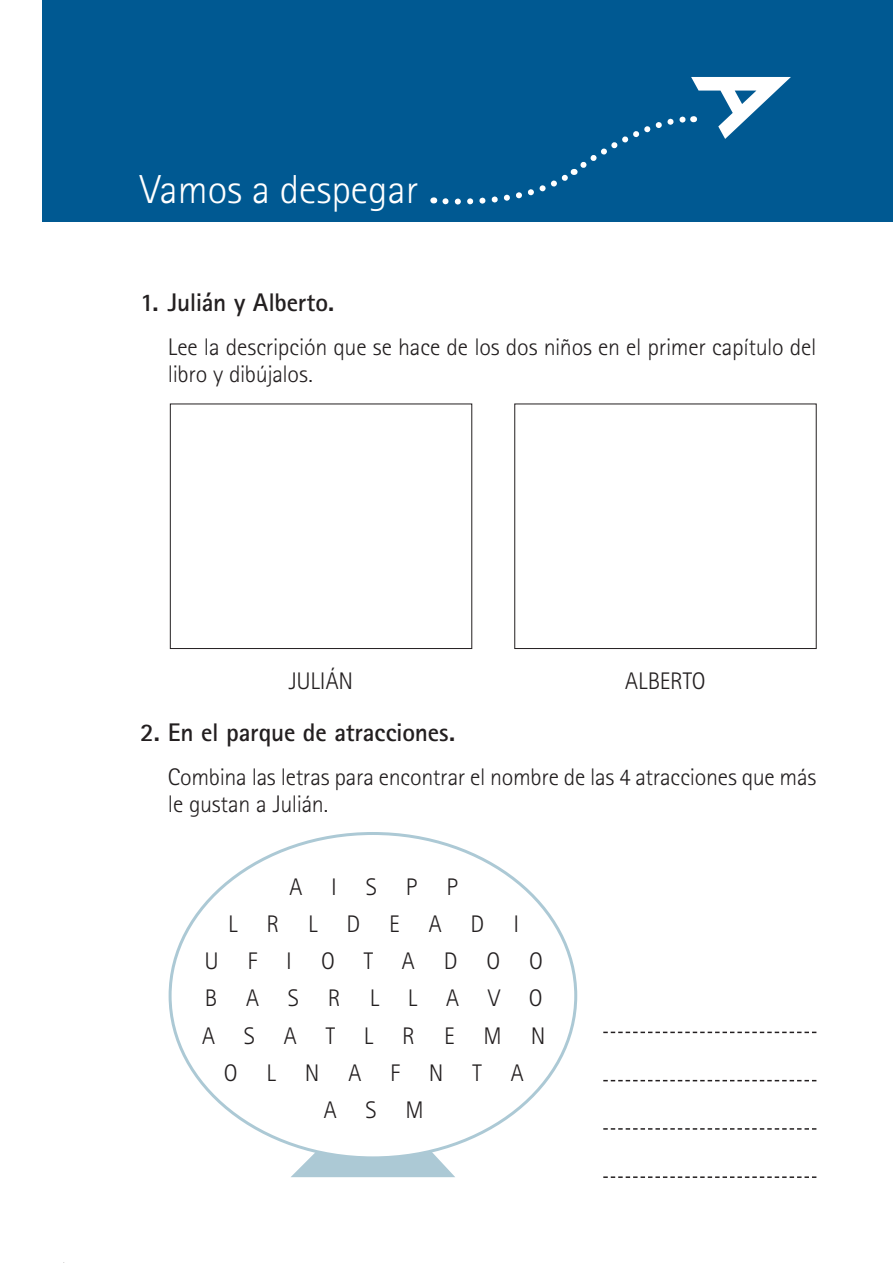
<style>
.page{position:relative;width:893px;height:1263px;background:#fff}
.page>*{position:absolute;margin:0;border:0;box-sizing:border-box;transform-origin:0 0}
.t1{font:300 40.5px "Rotis Sans Serif";color:#fff}
.t2{font:700 25.5px "Rotis Sans Serif";letter-spacing:-.01em;color:#231f20}
.t3{font:300 24px/37.2px "Rotis Sans Serif";letter-spacing:-.01em;color:#231f20}
</style>
<div class="page">
<div style="left:43px;top:0;width:850px;height:221px;background:#005992"></div>
<svg style="left:433px;top:77px;width:358px;height:128px"></svg>
<div style="left:170px;top:404px;width:302px;height:245px;border:1px solid #231f20"></div>
<div style="left:514px;top:404px;width:302px;height:245px;border:1px solid #231f20"></div>
<svg style="left:603px;top:1032px;width:213px;height:1px"></svg>
<svg style="left:603px;top:1080px;width:213px;height:1px"></svg>
<svg style="left:603px;top:1128px;width:213px;height:2px"></svg>
<svg style="left:603px;top:1176px;width:213px;height:2px"></svg>
<svg style="left:291px;top:1144px;width:164px;height:33px"></svg>
<div style="left:170px;top:833px;width:406px;height:325px;background:#fff;border-radius:50%"></div>
<h1 class="t1" style="left:140px;top:166px;width:280px">Vamos a despegar</h1>
<p class="t2" style="left:140px;top:287px;width:195px">1. Julián y Alberto.</p>
<p class="t3" style="left:168px;top:334px;width:650px;line-height:27px">Lee la descripción que se hace de los dos niños en el primer capítulo del libro y dibújalos.</p>
<p class="t3" style="left:289px;top:662px;width:66px">JULIÁN</p>
<p class="t3" style="left:625px;top:662px;width:82px">ALBERTO</p>
<p class="t2" style="left:140px;top:716px;width:316px">2. En el parque de atracciones.</p>
<p class="t3" style="left:168px;top:764px;width:650px;line-height:27px">Combina las letras para encontrar el nombre de las 4 atracciones que más le gustan a Julián.</p>
<p class="t3" style="left:202px;top:868px;width:345px;text-align:center">A I S P P<br>L R L D E A D I<br>U F I O T A D O O<br>B A S R L L A V O<br>A S A T L R E M N<br>O L N A F N T A<br>A S M</p>
</div>
